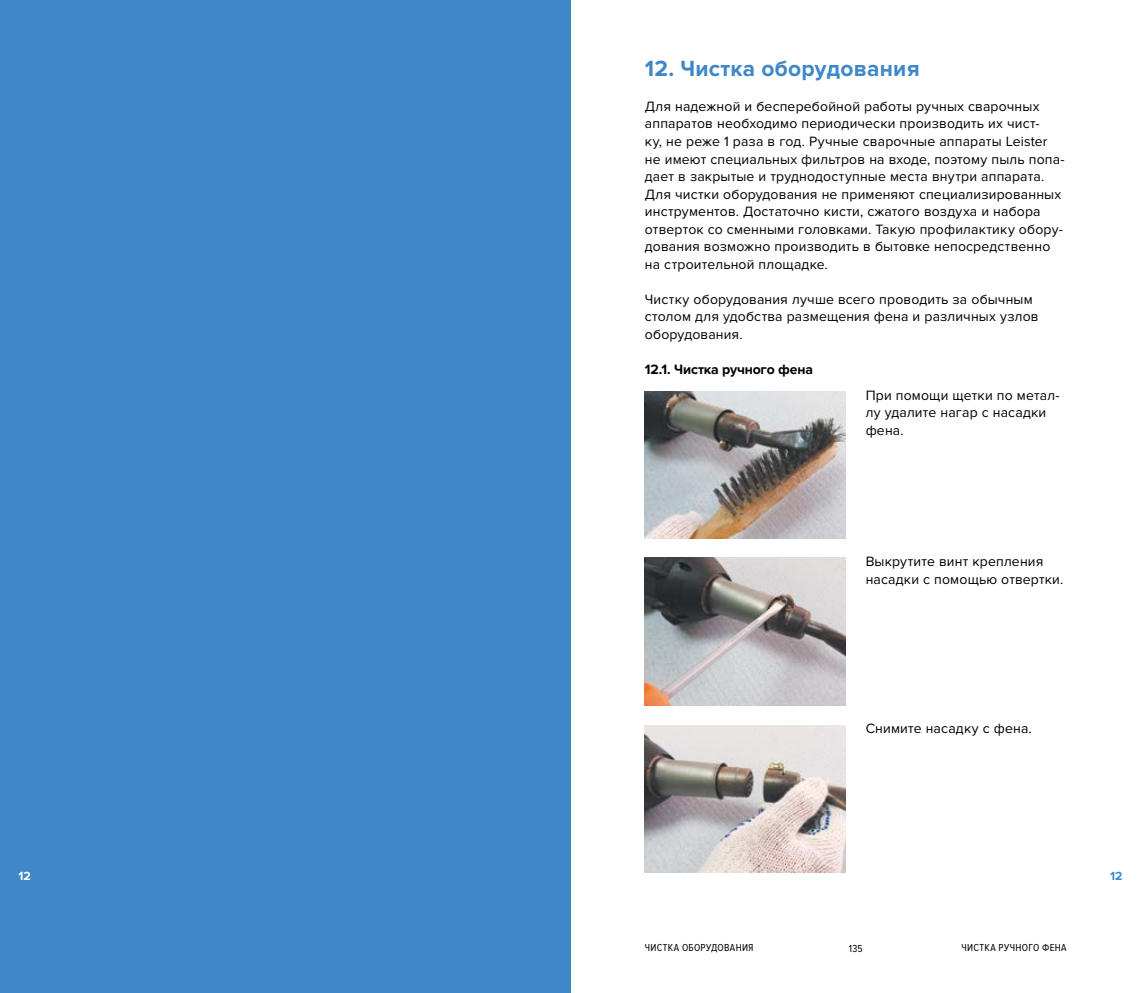
<style>
.page{position:relative;width:1141px;height:993px;background:#fff}
.page>*{position:absolute;margin:0;border:0;box-sizing:border-box;transform-origin:0 0}
.t1{font:700 22.75px "Proxima Nova";letter-spacing:.01em;color:#3e87c8}
.t2{font:14px/17.5px "Proxima Nova";letter-spacing:.01em;color:#000}
.t3{font:700 14px "Proxima Nova";letter-spacing:-.015em;color:#000}
.t4{font:700 12.25px "Proxima Nova A";color:#fff}
.t5{font:700 12.25px "Proxima Nova A";color:#3e87c8}
.t6{font:10.5px "Proxima Nova Cond";letter-spacing:.03em;color:#000}
</style>
<div class="page">
<div style="left:0;top:0;width:570px;height:992px;background:#3e87c8"></div>
<img style="left:645px;top:391px;width:201px;height:147px">
<img style="left:645px;top:557px;width:201px;height:147px">
<img style="left:645px;top:725px;width:201px;height:147px">
<h1 class="t1" style="left:645px;top:55px;width:276px">12. Чистка оборудования</h1>
<p class="t2" style="left:645px;top:98px;width:421px">Для надежной и бесперебойной работы ручных сварочных аппаратов необходимо периодически производить их чист-<br>ку, не реже 1 раза в год. Ручные сварочные аппараты Leister не имеют специальных фильтров на входе, поэтому пыль попа&shy;дает в закрытые и труднодоступные места внутри аппарата.<br>Для чистки оборудования не применяют специализированных инструментов. Достаточно кисти, сжатого воздуха и набора отверток со сменными головками. Такую профилактику обору&shy;дования возможно производить в бытовке непосредственно на строительной площадке.</p>
<p class="t2" style="left:645px;top:290px;width:395px">Чистку оборудования лучше всего проводить за обычным столом для удобства размещения фена и различных узлов оборудования.</p>
<p class="t3" style="left:645px;top:361px;width:170px">12.1. Чистка ручного фена</p>
<p class="t2" style="left:866px;top:386px;width:196px">При помощи щетки по метал&shy;лу удалите нагар с насадки фена.</p>
<p class="t2" style="left:866px;top:553px;width:199px">Выкрутите винт крепления насадки с помощью отвертки.</p>
<p class="t2" style="left:866px;top:719px;width:168px">Снимите насадку с фена.</p>
<p class="t4" style="left:18px;top:868px;width:14px">12</p>
<p class="t5" style="left:1110px;top:868px;width:14px">12</p>
<p class="t6" style="left:645px;top:941px;width:110px">ЧИСТКА ОБОРУДОВАНИЯ</p>
<p class="t6" style="left:849px;top:942px;width:15px">135</p>
<p class="t6" style="left:961px;top:941px;width:107px">ЧИСТКА РУЧНОГО ФЕНА</p>
</div>
